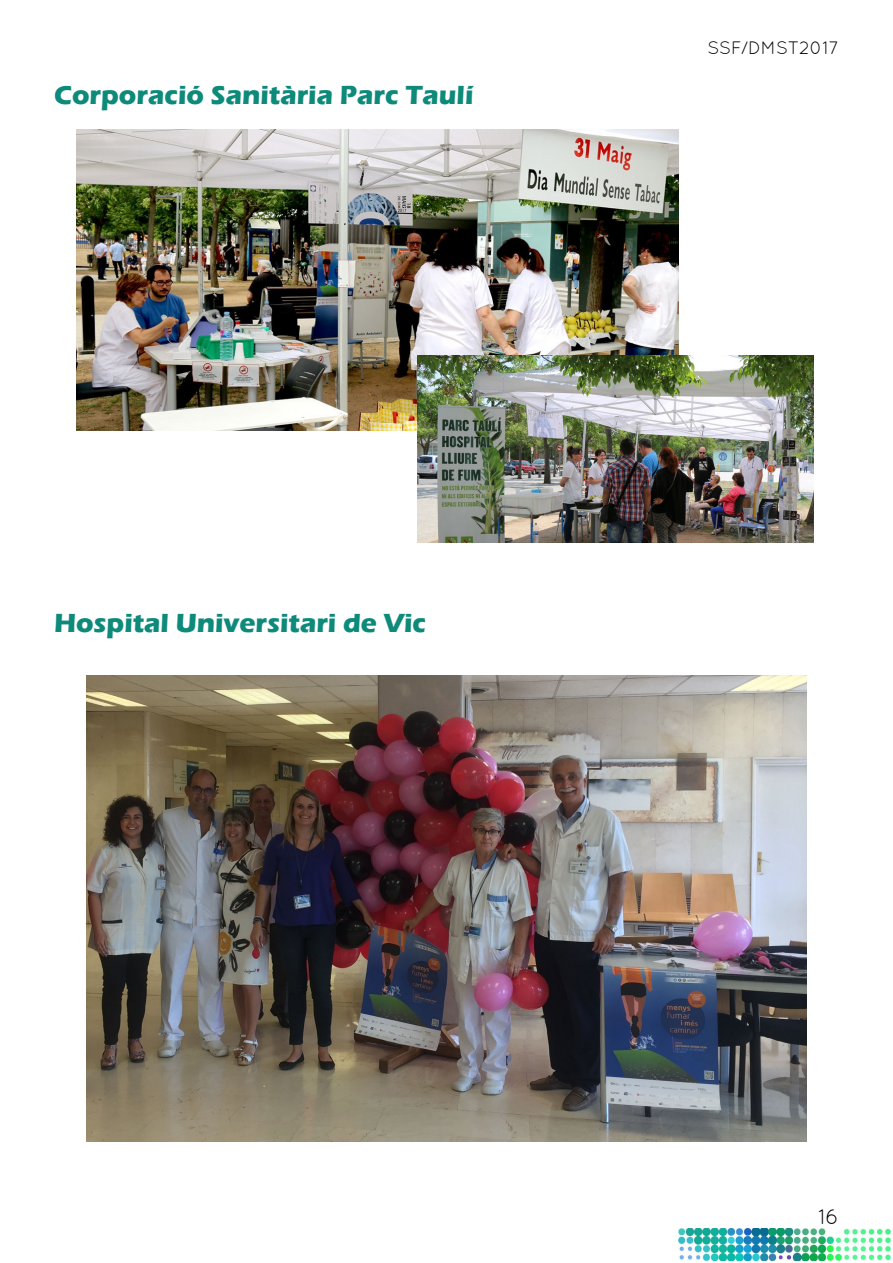
<style>
.page{position:relative;width:893px;height:1263px;background:#fff}
.page>*{position:absolute;margin:0;border:0;box-sizing:border-box;transform-origin:0 0}
.t1{font:700 27px "Eras ITC";color:#0d8a7a}
.t2{font:21px "Quicksand";color:#000}
.t3{font:18px "Quicksand";letter-spacing:-.005em;color:#000}
</style>
<div class="page">
<img style="left:678px;top:1229px;width:215px;height:32px">
<img style="left:77px;top:130px;width:602px;height:301px">
<img style="left:418px;top:355px;width:395px;height:187px">
<img style="left:87px;top:676px;width:719px;height:465px">
<p class="t1" style="left:54px;top:79px;width:421px">Corporació Sanitària Parc Taulí</p>
<p class="t1" style="left:54px;top:607px;width:374px">Hospital Universitari de Vic</p>
<p class="t3" style="left:707px;top:37px;width:133px">SSF/DMST2017</p>
<p class="t2" style="left:818px;top:1204px;width:22px">16</p>
</div>
